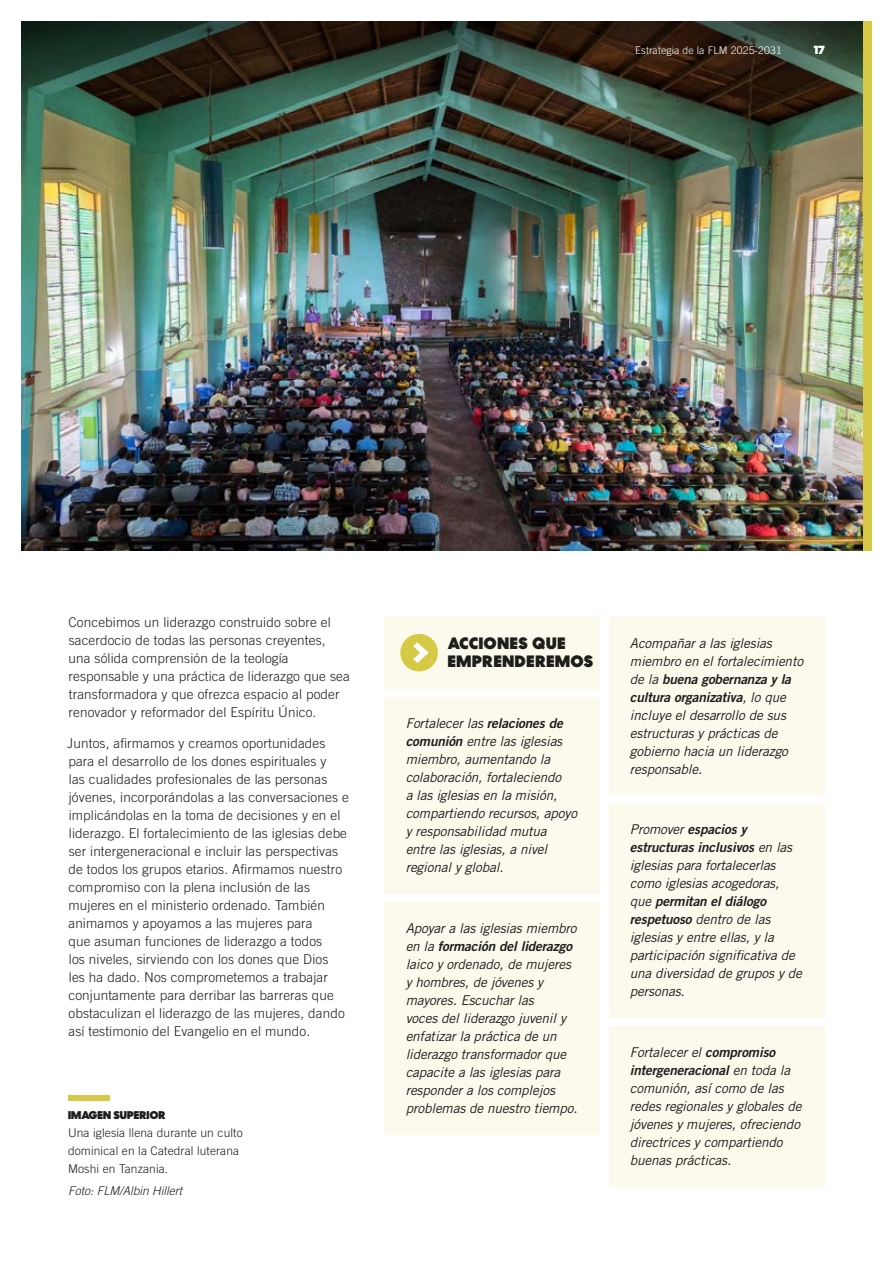
<style>
.page{position:relative;width:893px;height:1263px;background:#fff}
.page>*{position:absolute;margin:0;border:0;box-sizing:border-box;transform-origin:0 0}
.t1{font:900 16.5px/18px "Centra No 2";letter-spacing:.05em;color:#1d1d1b}
.t2{font:300 13.5px/18px "Trade Gothic LT Std";letter-spacing:.01em;color:#1d1d1b}
.t3{font:italic 13.5px/18px "Trade Gothic LT Std";letter-spacing:-.01em;color:#1d1d1b}
.t4{font:italic 13.5px/18px "Trade Gothic LT Std Bd 2";color:#1d1d1b}
.t5{font:300 12px/18px "Trade Gothic LT Std";letter-spacing:.01em;color:#1d1d1b}
.t6{font:italic 300 12px "Trade Gothic LT Std";color:#1d1d1b}
.t7{font:900 12px "Centra No 2";color:#fff}
.t8{font:900 11.25px "Centra No 2";letter-spacing:.01em;color:#1d1d1b}
.t9{font:300 10.5px "Trade Gothic LT Std";letter-spacing:.01em;color:#fff}
.s1{font-family:"Trade Gothic LT Std Bd 2"}
.s2{font-family:"Trade Gothic LT Std"}
</style>
<div class="page">
<img style="left:21px;top:97px;width:842px;height:454px">
<div style="left:68px;top:1095px;width:41px;height:6px;background:#d6c945"></div>
<div style="left:384px;top:697px;width:216px;height:196px;background:#fbfaec"></div>
<div style="left:384px;top:902px;width:216px;height:232px;background:#fbfaec"></div>
<div style="left:609px;top:617px;width:215px;height:178px;background:#fbfaec"></div>
<div style="left:609px;top:803px;width:215px;height:215px;background:#fbfaec"></div>
<div style="left:609px;top:1026px;width:215px;height:160px;background:#fbfaec"></div>
<div style="left:863px;top:21px;width:9px;height:530px;background:#d6c945"></div>
<svg style="left:21px;top:21px;width:842px;height:76px;background:#2d3125"></svg>
<div style="left:384px;top:617px;width:216px;height:72px;background:#fbfaec"></div>
<div style="left:400px;top:634px;width:38px;height:37px;background:#d6c945;border-radius:50%"></div>
<svg style="left:413px;top:642px;width:16px;height:21px"></svg>
<p class="t9" style="left:635px;top:44px;width:148px">Estrategia de la FLM 2025-2031</p>
<p class="t7" style="left:814px;top:42px;width:13px">17</p>
<p class="t2" style="left:69px;top:613px;width:283px">Concebimos un liderazgo construido sobre el sacerdocio de todas las personas creyentes, una sólida comprensión de la teología responsable y una práctica de liderazgo que sea transformadora y que ofrezca espacio al poder renovador y reformador del Espíritu Único.</p>
<p class="t2" style="left:67px;top:734px;width:283px">Juntos, afirmamos y creamos oportunidades para el desarrollo de los dones espirituales y<br>las cualidades profesionales de las personas jóvenes, incorporándolas a las conversaciones e implicándolas en la toma de decisiones y en el liderazgo. El fortalecimiento de las iglesias debe ser intergeneracional e incluir las perspectivas de todos los grupos etarios. Afirmamos nuestro compromiso con la plena inclusión de las mujeres en el ministerio ordenado. También animamos y apoyamos a las mujeres para<br>que asuman funciones de liderazgo a todos<br>los niveles, sirviendo con los dones que Dios<br>les ha dado. Nos comprometemos a trabajar conjuntamente para derribar las barreras que obstaculizan el liderazgo de las mujeres, dando así testimonio del Evangelio en el mundo.</p>
<p class="t8" style="left:68px;top:1108px;width:99px">IMAGEN SUPERIOR</p>
<p class="t5" style="left:68px;top:1123px;width:176px">Una iglesia llena durante un culto dominical en la Catedral luterana<br>Moshi en Tanzania.</p>
<p class="t6" style="left:68px;top:1183px;width:116px">Foto: FLM/Albin Hillert</p>
<p class="t1" style="left:448px;top:635px;width:147px">ACCIONES QUE<br>EMPRENDEREMOS</p>
<p class="t3" style="left:406px;top:715px;width:173px">Fortalecer las <span class="s1">relacionesde comunión</span> entre las iglesias miembro, aumentando la colaboración, fortaleciendo<br>a las iglesias en la misión, compartiendo recursos, apoyo y responsabilidad mutua entre las iglesias, a nivel regional y global.</p>
<p class="t3" style="left:406px;top:919px;width:172px">Apoyar a las iglesias miembro</p>
<p class="t4" style="left:406px;top:937px;width:171px"><span class="s2">e n l a</span> formación delliderazgo</p>
<p class="t3" style="left:406px;top:955px;width:173px">laico y ordenado, de mujeres y hombres, de jóvenes y mayores. Escuchar las<br>voces del liderazgo juvenil y enfatizar la práctica de un liderazgo transformador que capacite a las iglesias para responder a los complejos problemas de nuestro tiempo.</p>
<p class="t3" style="left:630px;top:634px;width:175px">Acompañar a las iglesias miembro en el fortalecimiento</p>
<p class="t4" style="left:630px;top:669px;width:166px"><span class="s2">de la</span> buenagobernanzayla culturaorganizativa<span class="s2">, l o q u e</span></p>
<p class="t3" style="left:630px;top:706px;width:160px">incluye el desarrollo de sus estructuras y prácticas de gobierno hacia un liderazgo responsable.</p>
<p class="t4" style="left:630px;top:820px;width:164px"><span class="s2">Promover</span> espaciosy estructurasinclusivos<span class="s2">e n la s</span></p>
<p class="t3" style="left:630px;top:857px;width:151px">iglesias para fortalecerlas como iglesias acogedoras,</p>
<p class="t4" style="left:630px;top:892px;width:141px"><span class="s2">q u e</span> permitan eldiálogo</p>
<p class="t3" style="left:630px;top:911px;width:174px"><span class="s1">respetuoso</span>de n tro de la s iglesias y entre ellas, y la participación significativa de una diversidad de grupos y de personas.</p>
<p class="t3" style="left:630px;top:1044px;width:150px">Fortalecer el <span class="s1">compromiso</span></p>
<p class="t4" style="left:630px;top:1061px;width:162px">intergeneracional<span class="s2">e n toda la</span></p>
<p class="t3" style="left:630px;top:1080px;width:173px">comunión, así como de las redes regionales y globales de jóvenes y mujeres, ofreciendo directrices y compartiendo buenas prácticas.</p>
</div>
